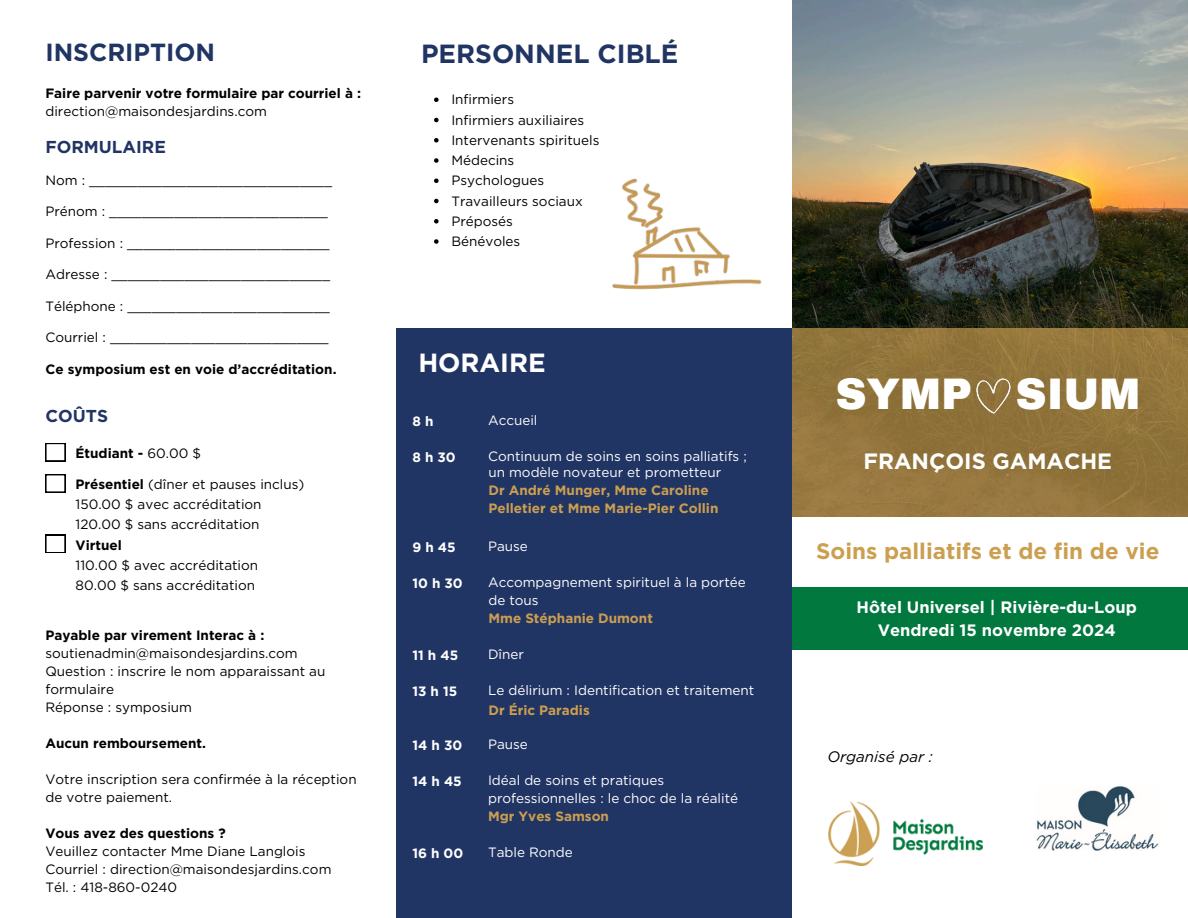
<style>
.page{position:relative;width:1188px;height:918px;background:#fff}
.page>*{position:absolute;margin:0;border:0;box-sizing:border-box;transform-origin:0 0}
.t1{font:900 43.2px "Archivo";color:#fff}
.t2{font:700 26.25px "Gotham";color:#213564}
.t3{font:700 26.25px "Gotham";color:#fff}
.t4{font:700 24.75px "Gotham";color:#213564}
.t5{font:700 22.35px "Gotham";color:#cc9f50}
.t6{font:700 22.2px "Gotham";color:#fff}
.t7{font:700 17.25px "Gotham";color:#213564}
.t8{font:700 16.5px/22.5px "Gotham";color:#fff;text-align:center}
.t9{font:italic 15.15px "Gotham";color:#000}
.t10{font:13.5px/18px "Gotham";color:#000}
.t11{font:13.5px/18px "Gotham";color:#fff}
.t12{font:700 13.5px "Gotham";color:#000}
.t13{font:700 13.5px/18px "Gotham";color:#cc9f50}
.t14{font:700 13.5px "Gotham";color:#fff}
.s1{font-weight:400}
.s2{font-weight:700}
</style>
<div class="page">
<img style="left:792px;top:0;width:396px;height:328px">
<div style="left:396px;top:328px;width:396px;height:590px;background:#213564"></div>
<div style="left:792px;top:328px;width:396px;height:189px;background:#92753b"></div>
<div style="left:792px;top:587px;width:396px;height:63px;background:#00783e"></div>
<img style="left:829px;top:801px;width:154px;height:65px">
<div style="left:45px;top:474px;width:20px;height:19px;background:#000"></div>
<svg style="left:46px;top:475px;width:19px;height:17px"></svg>
<img style="left:612px;top:178px;width:150px;height:112px">
<img style="left:977px;top:379px;width:34px;height:35px">
<svg style="left:45px;top:535px;width:20px;height:18px"></svg>
<svg style="left:45px;top:443px;width:20px;height:18px"></svg>
<img style="left:1036px;top:787px;width:123px;height:64px">
<svg style="left:434px;top:98px;width:5px;height:4px"></svg>
<svg style="left:434px;top:118px;width:5px;height:4px"></svg>
<svg style="left:434px;top:138px;width:5px;height:5px"></svg>
<svg style="left:434px;top:158px;width:5px;height:5px"></svg>
<svg style="left:434px;top:179px;width:5px;height:4px"></svg>
<svg style="left:434px;top:199px;width:5px;height:4px"></svg>
<svg style="left:434px;top:219px;width:5px;height:5px"></svg>
<svg style="left:434px;top:239px;width:5px;height:5px"></svg>
<p class="t4" style="left:45px;top:37px;width:171px">INSCRIPTION</p>
<p class="t12" style="left:45px;top:85px;width:317px">Faire parvenir votre formulaire par courriel à :</p>
<p class="t10" style="left:45px;top:102px;width:223px">direction@maisondesjardins.com</p>
<p class="t7" style="left:45px;top:137px;width:122px">FORMULAIRE</p>
<p class="t10" style="left:45px;top:171px;width:288px">Nom : ______________________________</p>
<p class="t10" style="left:45px;top:202px;width:284px">Prénom : ___________________________</p>
<p class="t10" style="left:45px;top:234px;width:286px">Profession : _________________________</p>
<p class="t10" style="left:45px;top:265px;width:286px">Adresse : ___________________________</p>
<p class="t10" style="left:45px;top:297px;width:286px">Téléphone : _________________________</p>
<p class="t10" style="left:45px;top:328px;width:285px">Courriel : ___________________________</p>
<p class="t12" style="left:45px;top:361px;width:293px">Ce symposium est en voie d’accréditation.</p>
<p class="t7" style="left:45px;top:405px;width:64px">COÛTS</p>
<p class="t12" style="left:76px;top:445px;width:127px">Étudiant - <span class="s1">60.00 $</span></p>
<p class="t10" style="left:76px;top:475px;width:230px"><span class="s2">Présentiel</span> (dîner et pauses inclus)</p>
<p class="t10" style="left:76px;top:495px;width:188px">150.00 $ avec accréditation</p>
<p class="t10" style="left:76px;top:515px;width:186px">120.00 $ sans accréditation</p>
<p class="t12" style="left:76px;top:537px;width:48px">Virtuel</p>
<p class="t10" style="left:76px;top:556px;width:184px">110.00 $ avec accréditation</p>
<p class="t10" style="left:76px;top:576px;width:181px">80.00 $ sans accréditation</p>
<p class="t10" style="left:45px;top:626px;width:254px"><span class="s2">Payable par virement Interac à : </span>soutienadmin@maisondesjardins.com</p>
<p class="t10" style="left:45px;top:662px;width:281px">Question : inscrire le nom apparaissant au formulaire</p>
<p class="t10" style="left:45px;top:698px;width:148px">Réponse : symposium</p>
<p class="t12" style="left:45px;top:735px;width:162px">Aucun remboursement.</p>
<p class="t10" style="left:45px;top:770px;width:313px">Votre inscription sera confirmée à la réception de votre paiement.</p>
<p class="t12" style="left:45px;top:825px;width:182px">Vous avez des questions ?</p>
<p class="t10" style="left:45px;top:842px;width:262px">Veuillez contacter Mme Diane Langlois</p>
<p class="t10" style="left:45px;top:860px;width:288px">Courriel : direction@maisondesjardins.com</p>
<p class="t10" style="left:45px;top:878px;width:133px">Tél. : 418-860-0240</p>
<p class="t2" style="left:421px;top:38px;width:259px">PERSONNEL CIBLÉ</p>
<p class="t10" style="left:451px;top:90px;width:64px">Infirmiers</p>
<p class="t10" style="left:451px;top:111px;width:134px">Infirmiers auxiliaires</p>
<p class="t10" style="left:451px;top:131px;width:150px">Intervenants spirituels</p>
<p class="t10" style="left:451px;top:151px;width:64px">Médecins</p>
<p class="t10" style="left:451px;top:171px;width:94px">Psychologues</p>
<p class="t10" style="left:451px;top:192px;width:133px">Travailleurs sociaux</p>
<p class="t10" style="left:451px;top:212px;width:63px">Préposés</p>
<h2 class="t10" style="left:451px;top:232px;width:70px">Bénévoles</h2>
<p class="t3" style="left:418px;top:347px;width:129px">HORAIRE</p>
<p class="t14" style="left:413px;top:413px;width:22px">8 h</p>
<p class="t14" style="left:413px;top:449px;width:45px">8h30</p>
<h1 class="t14" style="left:413px;top:539px;width:45px">9h45</h1>
<p class="t14" style="left:413px;top:575px;width:52px">10 h 30</p>
<h3 class="t14" style="left:413px;top:647px;width:47px">11 h 45</h3>
<h6 class="t14" style="left:413px;top:683px;width:46px">13 h 15</h6>
<p class="t14" style="left:413px;top:737px;width:51px">14 h 30</p>
<p class="t14" style="left:413px;top:773px;width:51px">14 h 45</p>
<p class="t14" style="left:413px;top:845px;width:52px">16 h 00</p>
<p class="t11" style="left:488px;top:411px;width:51px">Accueil</p>
<p class="t11" style="left:488px;top:447px;width:260px">Continuum de soins en soins palliatifs ;</p>
<p class="t11" style="left:488px;top:464px;width:234px">un modèle novateur et prometteur</p>
<p class="t13" style="left:488px;top:482px;width:232px">Dr André Munger, Mme Caroline<br>Pelletier et Mme Marie-Pier Collin</p>
<p class="t11" style="left:488px;top:537px;width:41px">Pause</p>
<p class="t11" style="left:488px;top:573px;width:259px">Accompagnement spirituel à la portée</p>
<p class="t11" style="left:488px;top:591px;width:52px">de tous</p>
<p class="t13" style="left:488px;top:609px;width:166px">Mme Stéphanie Dumont</p>
<p class="t11" style="left:488px;top:645px;width:37px">Dîner</p>
<h5 class="t11" style="left:488px;top:681px;width:268px">Le délirium : Identification et traitement</h5>
<p class="t13" style="left:488px;top:701px;width:103px">Dr Éric Paradis</p>
<p class="t11" style="left:488px;top:735px;width:41px">Pause</p>
<p class="t11" style="left:488px;top:771px;width:252px">Idéal de soins et pratiques professionnelles : le choc de la réalité</p>
<p class="t13" style="left:488px;top:807px;width:123px">Mgr Yves Samson</p>
<p class="t11" style="left:488px;top:843px;width:86px">Table Ronde</p>
<p class="t1" style="left:835px;top:371px;width:306px">SYMP SIUM</p>
<p class="t6" style="left:864px;top:448px;width:250px">FRANÇOIS GAMACHE</p>
<p class="t5" style="left:816px;top:538px;width:345px">Soins palliatifs et de fin de vie</p>
<h2 class="t8" style="left:857px;top:596px;width:282px">Hôtel Universel | Rivière-du-Loup<br>Vendredi 15 novembre 2024</h2>
<p class="t9" style="left:827px;top:747px;width:107px">Organisé par :</p>
</div>
